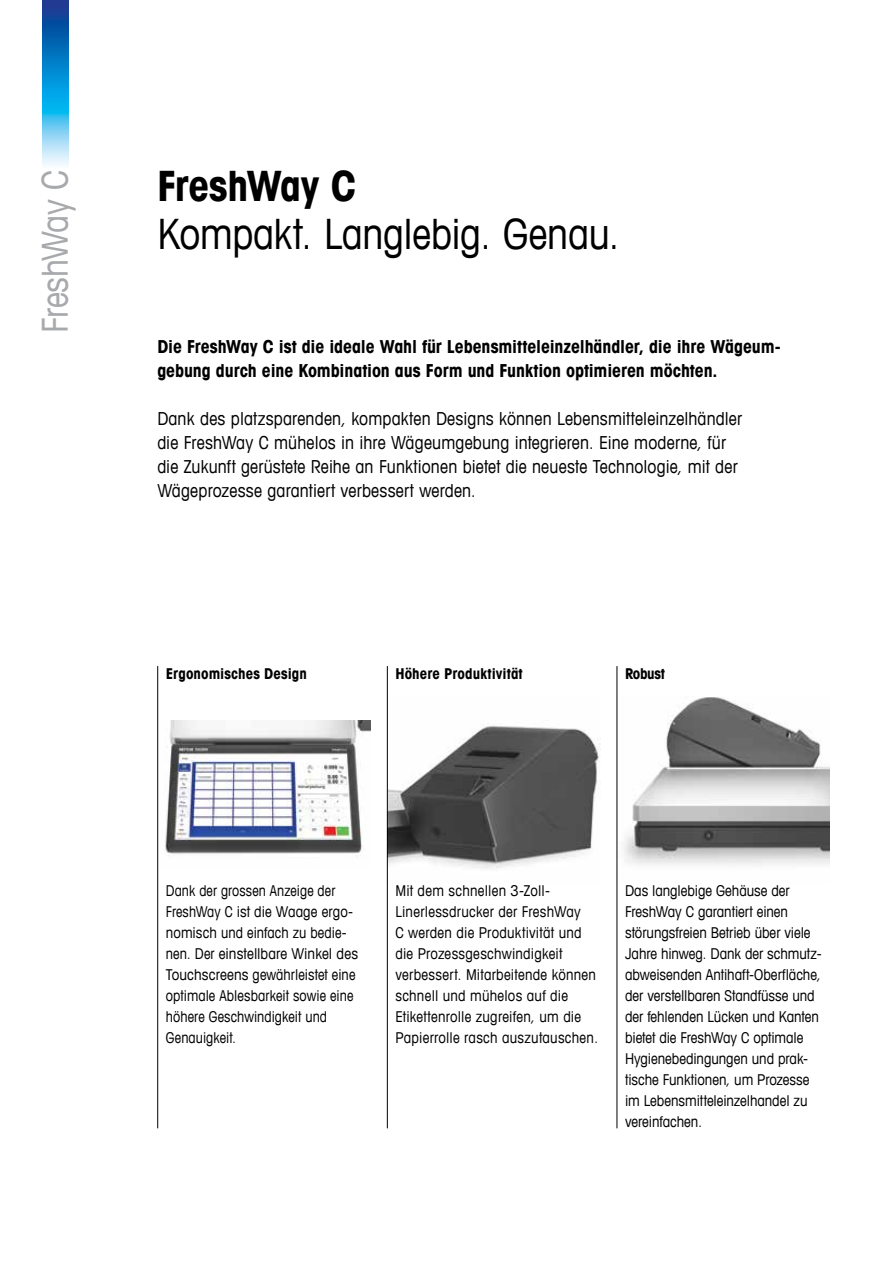
<style>
.page{position:relative;width:893px;height:1263px;background:#fff}
.page>*{position:absolute;margin:0;border:0;box-sizing:border-box;transform-origin:0 0}
.t1{font:condensed 42px "Avant Garde Com";letter-spacing:-.01em;color:#000}
.t2{font:700 condensed 42px "Avant Garde Com";letter-spacing:-.01em;color:#000}
.t3{font:condensed 36px "Avant Garde Com";letter-spacing:-.02em;color:#a7a9ac}
.t4{font:condensed 18px/24px "Avant Garde Com";letter-spacing:.01em;color:#000}
.t5{font:700 condensed 18px/24px "Avant Garde Com";letter-spacing:-.005em;color:#000}
.t6{font:condensed 15px/21px "Avant Garde Com";color:#000}
.t7{font:condensed 15px/21px "Avant Garde Com";color:#000;scale:.95 1}
.t8{font:700 condensed 15px "Avant Garde Com";letter-spacing:.005em;color:#000}
</style>
<div class="page">
<img style="left:158px;top:720px;width:213px;height:147px">
<img style="left:388px;top:726px;width:213px;height:142px">
<img style="left:623px;top:697px;width:207px;height:168px">
<img style="left:43px;top:0;width:25px;height:166px">
<hr style="left:387px;top:666px;width:1px;height:462px;background:#000">
<hr style="left:157px;top:666px;width:1px;height:462px;background:#000">
<hr style="left:617px;top:666px;width:1px;height:462px;background:#000">
<h2 class="t3" style="left:33px;top:333px;width:164px;rotate:-90deg">FreshWay C</h2>
<h1 class="t2" style="left:157px;top:158px;width:201px">FreshWay C</h1>
<h1 class="t1" style="left:157px;top:207px;width:464px">Kompakt. Langlebig. Genau.</h1>
<p class="t5" style="left:157px;top:334px;width:625px">Die FreshWay C ist die ideale Wahl für Lebensmitteleinzelhändler, die ihre Wägeum&shy;gebung durch eine Kombination aus Form und Funktion optimieren möchten.</p>
<p class="t4" style="left:157px;top:406px;width:586px">Dank des platzsparenden, kompakten Designs können Lebensmitteleinzelhändler die FreshWay C mühelos in ihre Wägeumgebung integrieren. Eine moderne, für die Zukunft gerüstete Reihe an Funktionen bietet die neueste Technologie, mit der Wägeprozesse garantiert verbessert werden.</p>
<p class="t8" style="left:166px;top:664px;width:143px">Ergonomisches Design</p>
<p class="t8" style="left:395px;top:664px;width:129px">Höhere Produktivität</p>
<p class="t8" style="left:625px;top:664px;width:41px">Robust</p>
<p class="t7" style="left:166px;top:880px;width:204px">Dank der grossen Anzeige der<br>FreshWay C ist die Waage ergo&shy;nomisch und einfach zu bedie&shy;nen. Der einstellbare Winkel des<br>Touchscreens gewährleistet eine optimale Ablesbarkeit sowie eine höhere Geschwindigkeit und<br>Genauigkeit.</p>
<p class="t6" style="left:395px;top:880px;width:204px">Mit dem schnellen 3-Zoll-<br>Linerlessdrucker der FreshWay<br>C werden die Produktivität und die Prozessgeschwindigkeit verbessert. Mitarbeitende können schnell und mühelos auf die<br>Etikettenrolle zugreifen, um die<br>Papierrolle rasch auszutauschen.</p>
<p class="t6" style="left:625px;top:880px;width:198px">Das langlebige Gehäuse der<br>FreshWay C garantiert einen störungsfreien Betrieb über viele<br>Jahre hinweg. Dank der schmutz&shy;abweisenden Antihaft-Oberfläche, der verstellbaren Standfüsse und der fehlenden Lücken und Kanten bietet die FreshWay C optimale<br>Hygienebedingungen und prak&shy;tische Funktionen, um Prozesse im Lebensmitteleinzelhandel zu vereinfachen.</p>
</div>
